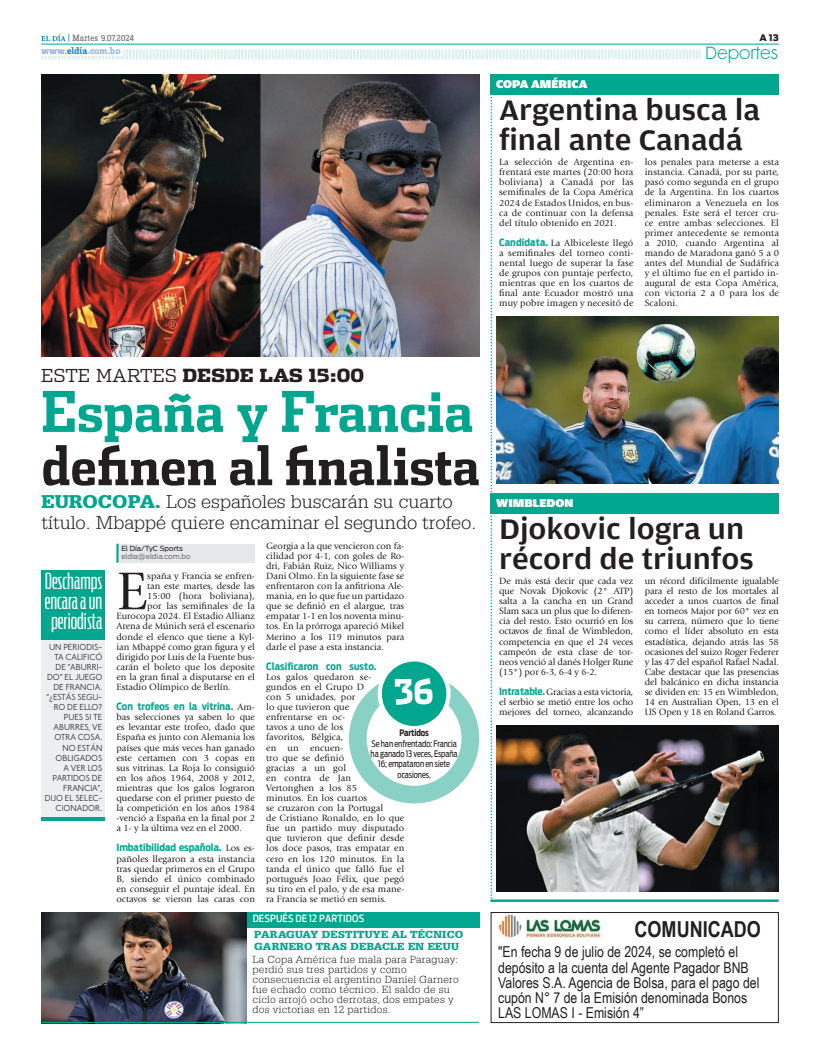
<style>
.page{position:relative;width:820px;height:1056px;background:#fff}
.page>*{position:absolute;margin:0;border:0;box-sizing:border-box;transform-origin:0 0}
.t1{font:700 56px "Dispatch Cond";color:#00a78e}
.t2{font:55.4px "Giovanni";color:#231f20}
.t3{font:700 53px "Dispatch Cond";color:#231f20}
.t4{font:900 34px "Dispatch";color:#fff;scale:.8 1}
.t5{font:500 30px/30.3px "Amplitude Wide";color:#231f20}
.t6{font:300 22px/20.2px "Antenna Comp";color:#fff;text-align:justify;scale:1.23 1}
.t7{font:700 22px "Arial Narrow";color:#231f20}
.t8{font:300 18px/20.2px "Glypha";color:#231f20;scale:1.1 1}
.t9{font:900 18px "Dispatch";color:#231f20}
.t10{font:900 18px "Glypha";color:#00a78e;scale:1.1 1}
.t11{font:16px "Cg Futura Maxi Lt";color:#00a78e}
.t12{font:15px/15.1px "Arial Narrow";color:#231f20}
.t13{font:900 12px "Amplitude Wide";color:#fff}
.t14{font:300 10px/10.1px "Glypha";letter-spacing:.02em;color:#231f20;scale:1.1 1}
.t15{font:700 10px "Antenna Cond";color:#00a78e}
.t16{font:900 10px/12px "Glypha";letter-spacing:.02em;color:#00a78e;scale:1.1 1}
.t17{font:500 10px "Antenna Cond";letter-spacing:.015em;color:#fff}
.t18{font:700 10px "Zine Slab Dis";color:#95b5de}
.t19{font:9.5px/10.1px "Giovanni";color:#231f20;text-align:justify}
.t20{font:9.5px "Zine Slab Dis";color:#6c6d70}
.t21{font:300 9px/10.1px "Johnston ITC";color:#231f20;text-align:right;scale:.94 1}
.t22{font:9px/10.5px "Antenna Cond";letter-spacing:-.01em;color:#231f20;text-align:center;scale:.9 1}
.t23{font:900 9px "Antenna";color:#231f20}
.t24{font:7px/8px "Antenna";color:#6c6d70}
.s1{color:#2783c5}
.s2{font-family:"Antenna Cond";font-weight:700;font-size:10px;color:#00a78e}
.s3{font-weight:300}
.s4{font-weight:900;color:#00a78e}
.s5{color:#231f20}
.s6{font-family:"Giovanni";font-weight:400;font-size:9.5px;color:#231f20}
.s7{font-weight:700}
</style>
<div class="page">
<svg style="left:41px;top:49px;width:659px;height:10px"></svg>
<hr style="left:41px;top:44px;width:737px;height:1px;background:#00a78e">
<div style="left:41px;top:46px;width:82px;height:9px;background:#fff"></div>
<svg style="left:41px;top:34px;width:24px;height:7px"></svg>
<div style="left:490px;top:912px;width:288px;height:111px;border:1px solid #231f20"></div>
<img style="left:497px;top:915px;width:105px;height:23px">
<hr style="left:490px;top:899px;width:288px;height:3px;background:#00a78e">
<div style="left:490px;top:74px;width:288px;height:21px;background:#00a78e"></div>
<div style="left:490px;top:493px;width:288px;height:20px;background:#00a78e"></div>
<img style="left:496px;top:317px;width:282px;height:166px">
<svg style="left:490px;top:95px;width:2px;height:807px"></svg>
<img style="left:496px;top:725px;width:282px;height:167px">
<div style="left:148px;top:912px;width:331px;height:15px;background:#00a78e"></div>
<img style="left:41px;top:912px;width:205px;height:110px">
<hr style="left:41px;top:1022px;width:438px;height:1px;background:#00a78e">
<div style="left:116px;top:544px;width:138px;height:19px;background:#e6e7e9"></div>
<svg style="left:116px;top:544px;width:2px;height:19px"></svg>
<img style="left:41px;top:74px;width:438px;height:283px">
<div style="left:42px;top:640px;width:63px;height:179px;background:#eceef0"></div>
<div style="left:42px;top:570px;width:63px;height:70px;background:#00a78e"></div>
<hr style="left:42px;top:817px;width:63px;height:4px;background:#00a78e">
<div style="left:349px;top:673px;width:130px;height:130px;background:#89d0c5;border-radius:50%"></div>
<div style="left:366px;top:691px;width:95px;height:95px;background:#fff;border-radius:50%"></div>
<div style="left:379px;top:659px;width:69px;height:69px;background:#00a78e;border-radius:50%"></div>
<div style="left:377px;top:657px;width:73px;height:73px;border:4px solid #fff;border-radius:50%"></div>
<p class="t20" style="left:68px;top:34px;width:68px"><span class="s1">|</span> Martes 9.07.2024</p>
<p class="t23" style="left:759px;top:32px;width:21px">A 13</p>
<p class="t18" style="left:41px;top:45px;width:81px">www.<span class="s1">eldía</span>.com.bo</p>
<p class="t11" style="left:704px;top:43px;width:74px">Deportes</p>
<p class="t13" style="left:496px;top:78px;width:93px">COPA AMÉRICA</p>
<p class="t5" style="left:499px;top:95px;width:263px">Argentina busca la final ante Canadá</p>
<p class="t19" style="left:499px;top:157px;width:136px">La selección de Argentina en&shy;frentará este martes (20:00 hora boliviana) a Canadá por las semifinales de la Copa América 2024 de Estados Unidos, en bus&shy;ca de continuar con la defensa del título obtenido en 2021.</p>
<p class="t19" style="left:499px;top:238px;width:136px"><span class="s2">Candidata.</span> La Albiceleste llegó a semifinales del torneo conti&shy;nental luego de superar la fase de grupos con puntaje perfecto, mientras que en los cuartos de final ante Ecuador mostró una muy pobre imagen y necesitó de</p>
<p class="t19" style="left:644px;top:157px;width:136px">los penales para meterse a esta instancia. Canadá, por su parte, pasó como segunda en el grupo de la Argentina. En los cuartos eliminaron a Venezuela en los penales. Este será el tercer cru&shy;ce entre ambas selecciones. El primer antecedente se remonta a 2010, cuando Argentina al mando de Maradona ganó 5 a 0 antes del Mundial de Sudáfrica y el último fue en el partido in&shy;augural de esta Copa América, con victoria 2 a 0 para los de Scaloni.</p>
<p class="t9" style="left:41px;top:362px;width:324px"><span class="s3">ESTE MARTES</span> DESDE LAS 15:00</p>
<p class="t1" style="left:41px;top:376px;width:433px">España y Francia</p>
<p class="t3" style="left:41px;top:433px;width:439px">definen al finalista</p>
<p class="t10" style="left:41px;top:491px;width:14px">EUROCO</p>
<p class="t8" style="left:41px;top:492px;width:396px;text-indent:86px"><span class="s4">PA.</span> Los españoles buscarán su cuarto título. Mbappé quiere encaminar el segundo trofeo.</p>
<p class="t6" style="left:45px;top:571px;width:48px">Deschamps encara a un periodista</p>
<p class="t21" style="left:45px;top:642px;width:63px">UN PERIODIS-<br>TA CALIFICÓ<br>DE “ABU RRI-<br>DO” EL JUEGO<br>DE FRANCIA. “¿ESTÁS SEGU -<br>RO DE ELLO?<br>PU ES SI TE<br>ABU RRES, VE<br>OTRA COSA.<br>N O ESTÁN<br>OBLIGADOS<br>A VER LOS<br>PARTIDOS DE<br>FRANCIA”,<br>DIJO EL SELEC-<br>CIONADOR.</p>
<p class="t24" style="left:121px;top:545px;width:71px"><span class="s5">El Día/TyC Sports </span>eldia@eldia.com.bo</p>
<p class="t19" style="left:266px;top:541px;width:140px">Georgia a la que vencieron con fa&shy;cilidad por 4-1, con goles de Ro&shy;dri, Fabián Ruiz, Nico Williams y Dani Olmo. En la siguiente fase se enfrentaron con la anfitriona Ale&shy;mania, en lo que fue un partidazo que se definió en el alargue, tras empatar 1-1 en los noventa minu&shy;tos. En la prórroga apareció Mikel Merino a los 119 minutos para darle el pase a esta instancia.</p>
<p class="t15" style="left:266px;top:660px;width:112px">Clasificaron con susto.</p>
<p class="t19" style="left:266px;top:672px;width:140px;text-align:left">Los galos quedaron se&shy;gundos en el Grupo D<br>con 5 unidades, por<br>lo que tuvieron que<br>enfrentarse en oc-<br>tavos a uno de los<br>favoritos, Bélgica,<br>en un encuen-<br>tro que se definió<br>gracias a un gol<br>en contra de Jan<br>Vertonghen a los 85<br>minutos. En los cuartos<br>se cruzaron con la Portugal<br>de Cristiano Ronaldo, en lo que fue un partido muy disputado que tuvieron que definir desde los doce pasos, tras empatar en cero en los 120 minutos. En la tanda el único que falló fue el portugués Joao Félix, que pegó su tiro en el palo, y de esa mane&shy;ra Francia se metió en semis.</p>
<p class="t2" style="left:116px;top:560px;width:32px">E</p>
<p class="t19" style="left:147px;top:571px;width:109px">spaña y Francia se enfren-</p>
<p class="t19" style="left:147px;top:581px;width:109px">tan este martes, desde las</p>
<p class="t19" style="left:147px;top:591px;width:109px">15:00 (hora boliviana),</p>
<p class="t19" style="left:147px;top:601px;width:109px">por las semifinales de la</p>
<p class="t19" style="left:116px;top:611px;width:140px">Eurocopa 2024. El Estadio Allianz</p>
<p class="t19" style="left:116px;top:621px;width:140px">Arena de Múnich será el escenario</p>
<p class="t19" style="left:116px;top:631px;width:140px">donde el elenco que tiene a Kyl-</p>
<p class="t19" style="left:116px;top:642px;width:140px">ian Mbappé como gran figura y el</p>
<p class="t19" style="left:116px;top:652px;width:140px">dirigido por Luis de la Fuente bus-</p>
<p class="t19" style="left:116px;top:662px;width:140px">carán el boleto que los deposite</p>
<p class="t19" style="left:116px;top:672px;width:140px">en la gran final a disputarse en el</p>
<p class="t19" style="left:116px;top:682px;width:116px">Estadio Olímpico de Berlín.</p>
<p class="t15" style="left:116px;top:701px;width:140px">Con trofeos en la vitrina. <span class="s6">Am-</span></p>
<p class="t19" style="left:116px;top:712px;width:140px">bas selecciones ya saben lo que es levantar este trofeo, dado que España es junto con Alemania los países que más veces han ganado este certamen con 3 copas en sus vitrinas. La Roja lo consiguió en los años 1964, 2008 y 2012, mientras que los galos lograron quedarse con el primer puesto de la competición en los años 1984 -venció a España en la final por 2 a 1- y la última vez en el 2000.</p>
<p class="t15" style="left:116px;top:842px;width:140px">Imbatibilidad española. <span class="s6">Los es-</span></p>
<p class="t19" style="left:116px;top:853px;width:140px">pañoles llegaron a esta instancia tras quedar primeros en el Grupo B, siendo el único combinado en conseguir el puntaje ideal. En octavos se vieron las caras con</p>
<p class="t4" style="left:394px;top:667px;width:51px">36</p>
<p class="t22" style="left:370px;top:728px;width:98px"><span class="s7">Partidos<br></span>Se han enfrentado: Francia ha ganado 13 veces, España<br>16; empataron en siete ocasiones.</p>
<p class="t17" style="left:252px;top:912px;width:113px">DESPUÉS DE 12 PARTIDOS</p>
<p class="t16" style="left:254px;top:928px;width:192px">PARAGUAY DESTITUYE AL TÉCNICO<br>GARNERO TRAS DEBACLE EN EEUU</p>
<p class="t14" style="left:252px;top:954px;width:189px">La Copa América fue mala para Paraguay: perdió sus tres partidos y como consecuencia el argentino Daniel Garnero fue echado como técnico. El saldo de su ciclo arrojó ocho derrotas, dos empates y dos victorias en 12 partidos.</p>
<p class="t13" style="left:496px;top:497px;width:78px">WIMBLEDON</p>
<p class="t5" style="left:499px;top:514px;width:256px">Djokovic logra un récord de triunfos</p>
<p class="t19" style="left:499px;top:576px;width:136px">De más está decir que cada vez que Novak Djokovic (2° ATP) salta a la cancha en un Grand Slam saca un plus que lo diferen&shy;cia del resto. Esto ocurrió en los octavos de final de Wimbledon, competencia en que el 24 veces campeón de esta clase de tor&shy;neos venció al danés Holger Rune (15°) por 6-3, 6-4 y 6-2.</p>
<p class="t19" style="left:499px;top:687px;width:136px"><span class="s2">Intratable.</span> Gracias a esta victoria, el serbio se metió entre los ocho mejores del torneo, alcanzando</p>
<p class="t19" style="left:644px;top:576px;width:136px">un récord difícilmente igualable para el resto de los mortales al acceder a unos cuartos de final en torneos Major por 60° vez en su carrera, número que lo tiene como el líder absoluto en esta estadística, dejando atrás las 58 ocasiones del suizo Roger Federer y las 47 del español Rafael Nadal.<br>Cabe destacar que las presencias del balcánico en dicha instancia se dividen en: 15 en Wimbledon, 14 en Australian Open, 13 en el US Open y 18 en Roland Garros.</p>
<p class="t7" style="left:634px;top:913px;width:128px">COMUNICADO</p>
<p class="t12" style="left:498px;top:944px;width:263px">"En fecha 9 de julio de 2024, se completó el depósito a la cuenta del Agente Pagador BNB Valores S.A. Agencia de Bolsa, para el pago del cupón N° 7 de la Emisión denominada Bonos LAS LOMAS I - Emisión 4”</p>
</div>
